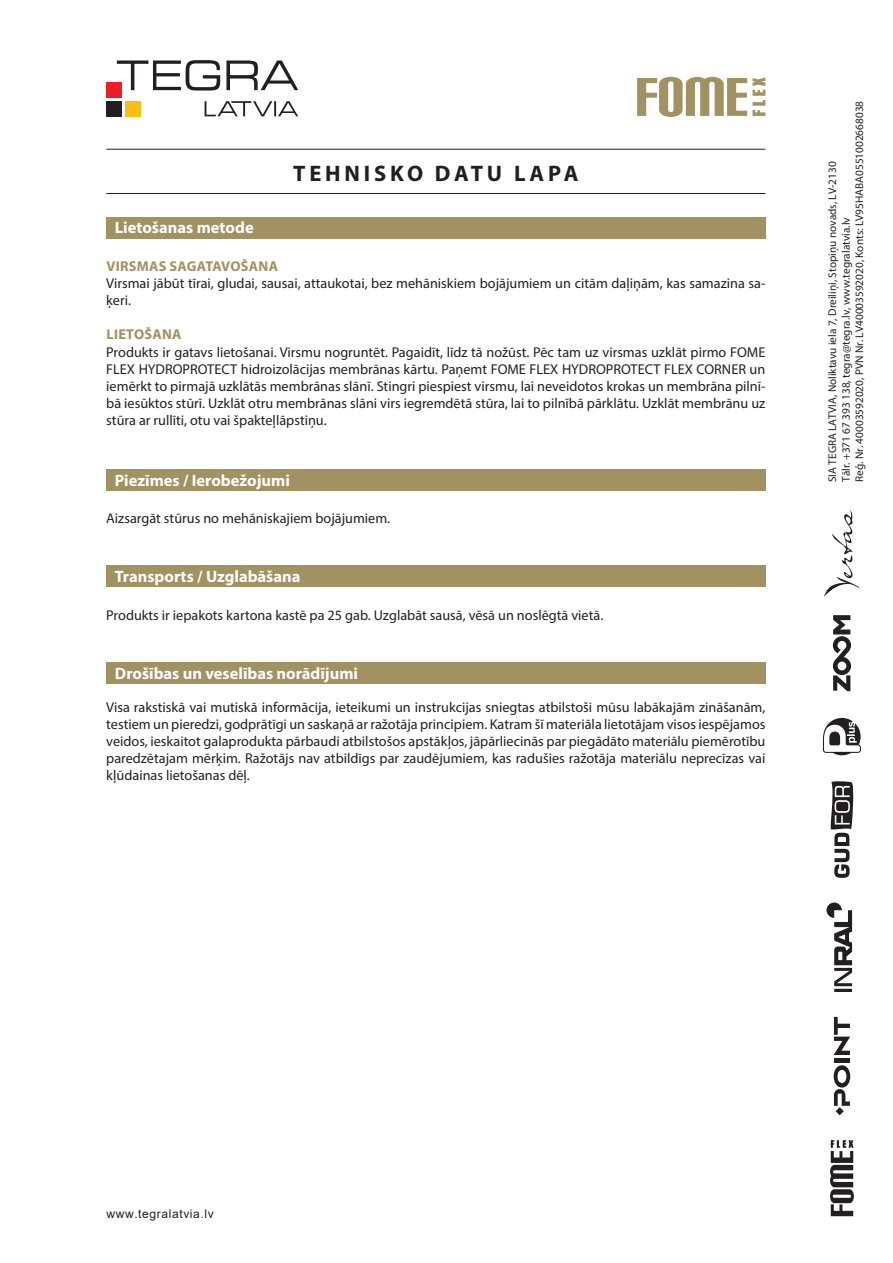
<style>
.page{position:relative;width:893px;height:1263px;background:#fff}
.page>*{position:absolute;margin:0;border:0;box-sizing:border-box;transform-origin:0 0}
.t1{font:700 22.5px "Myriad Pro";letter-spacing:.17em;color:#231f20}
.t2{font:700 16.5px "Myriad Pro";color:#fff}
.t3{font:14.25px/17.1px "Myriad Pro";color:#231f20;text-align:justify}
.t4{font:700 14.25px "Myriad Pro";letter-spacing:.02em;color:#a29161}
.t5{font:12px "Arial";letter-spacing:.05em;color:#231f20}
.t6{font:11.25px/13.5px "Myriad Pro";color:#231f20}
</style>
<div class="page">
<div style="left:106px;top:83px;width:16px;height:15px;background:#ee1d23"></div>
<div style="left:125px;top:101px;width:15px;height:15px;background:#fdbe12"></div>
<div style="left:106px;top:101px;width:16px;height:15px;background:#231f20"></div>
<svg style="left:117px;top:60px;width:181px;height:31px"></svg>
<svg style="left:205px;top:101px;width:93px;height:15px"></svg>
<svg style="left:637px;top:77px;width:128px;height:40px"></svg>
<hr style="left:106px;top:193px;width:659px;height:1px;background:#231f20">
<hr style="left:106px;top:149px;width:659px;height:1px;background:#231f20">
<svg style="left:830px;top:1140px;width:24px;height:76px"></svg>
<div style="left:834px;top:1058px;width:16px;height:5px;background:#231f20"></div>
<svg style="left:834px;top:1017px;width:16px;height:38px"></svg>
<svg style="left:834px;top:1065px;width:16px;height:41px"></svg>
<svg style="left:836px;top:1107px;width:8px;height:8px"></svg>
<svg style="left:823px;top:718px;width:38px;height:37px"></svg>
<svg style="left:824px;top:510px;width:36px;height:87px"></svg>
<hr style="left:834px;top:989px;width:18px;height:3px;background:#231f20">
<svg style="left:826px;top:902px;width:26px;height:84px"></svg>
<svg style="left:831px;top:781px;width:23px;height:97px"></svg>
<svg style="left:833px;top:615px;width:18px;height:76px"></svg>
<div style="left:106px;top:217px;width:659px;height:21px;background:#a29161"></div>
<div style="left:106px;top:663px;width:659px;height:21px;background:#a29161"></div>
<div style="left:106px;top:469px;width:659px;height:22px;background:#a29161"></div>
<div style="left:106px;top:565px;width:659px;height:22px;background:#a29161"></div>
<h1 class="t1" style="left:293px;top:158px;width:287px">TEHNISKO DATU LAPA</h1>
<p class="t2" style="left:115px;top:217px;width:140px">Lietošanas metode</p>
<p class="t4" style="left:106px;top:257px;width:173px">VIRSMAS SAGATAVOŠANA</p>
<p class="t3" style="left:106px;top:275px;width:661px">Virsmai jābūt tīrai, gludai, sausai, attaukotai, bez mehāniskiem bojājumiem un citām daļiņām, kas samazina sa&shy;ķeri.</p>
<p class="t4" style="left:106px;top:325px;width:77px">LIETOŠANA</p>
<p class="t3" style="left:106px;top:343px;width:661px">Produkts ir gatavs lietošanai. Virsmu nogruntēt. Pagaidīt, līdz tā nožūst. Pēc tam uz virsmas uzklāt pirmo FOME FLEX HYDROPROTECT hidroizolācijas membrānas kārtu. Paņemt FOME FLEX HYDROPROTECT FLEX CORNER un iemērkt to pirmajā uzklātās membrānas slānī. Stingri piespiest virsmu, lai neveidotos krokas un membrāna pilnī&shy;bā iesūktos stūrī. Uzklāt otru membrānas slāni virs iegremdētā stūra, lai to pilnībā pārklātu. Uzklāt membrānu uz stūra ar rullīti, otu vai špakteļlāpstiņu.</p>
<p class="t2" style="left:115px;top:470px;width:177px">Piezīmes / Ierobežojumi</p>
<p class="t3" style="left:106px;top:509px;width:285px">Aizsargāt stūrus no mehāniskajiem bojājumiem.</p>
<p class="t2" style="left:115px;top:565px;width:187px">Transports / Uzglabāšana</p>
<p class="t3" style="left:106px;top:606px;width:498px">Produkts ir iepakots kartona kastē pa 25 gab. Uzglabāt sausā, vēsā un noslēgtā vietā.</p>
<p class="t2" style="left:115px;top:663px;width:245px">Drošības un veselības norādījumi</p>
<p class="t3" style="left:106px;top:698px;width:661px">Visa rakstiskā vai mutiskā informācija, ieteikumi un instrukcijas sniegtas atbilstoši mūsu labākajām zināšanām, testiem un pieredzi, godprātīgi un saskaņā ar ražotāja principiem. Katram šī materiāla lietotājam visos iespējamos veidos, ieskaitot galaprodukta pārbaudi atbilstošos apstākļos, jāpārliecinās par piegādāto materiālu piemērotību paredzētajam mērķim. Ražotājs nav atbildīgs par zaudējumiem, kas radušies ražotāja materiālu neprecīzas vai kļūdainas lietošanas dēļ.</p>
<p class="t6" style="left:825px;top:482px;width:383px;rotate:-90deg">SIA TEGRA LATVIA, Noliktavu iela 7, Dreiliņi, Stopiņu novads, LV-2130<br>Tālr. +371 67 393 138, tegra@tegra.lv, www.tegralatvia.lv<br>Reģ. Nr. 40003592020, PVN Nr. LV40003592020, Konts: LV95HABA0551002668038</p>
<p class="t5" style="left:106px;top:1205px;width:109px">www.tegralatvia.lv</p>
</div>
